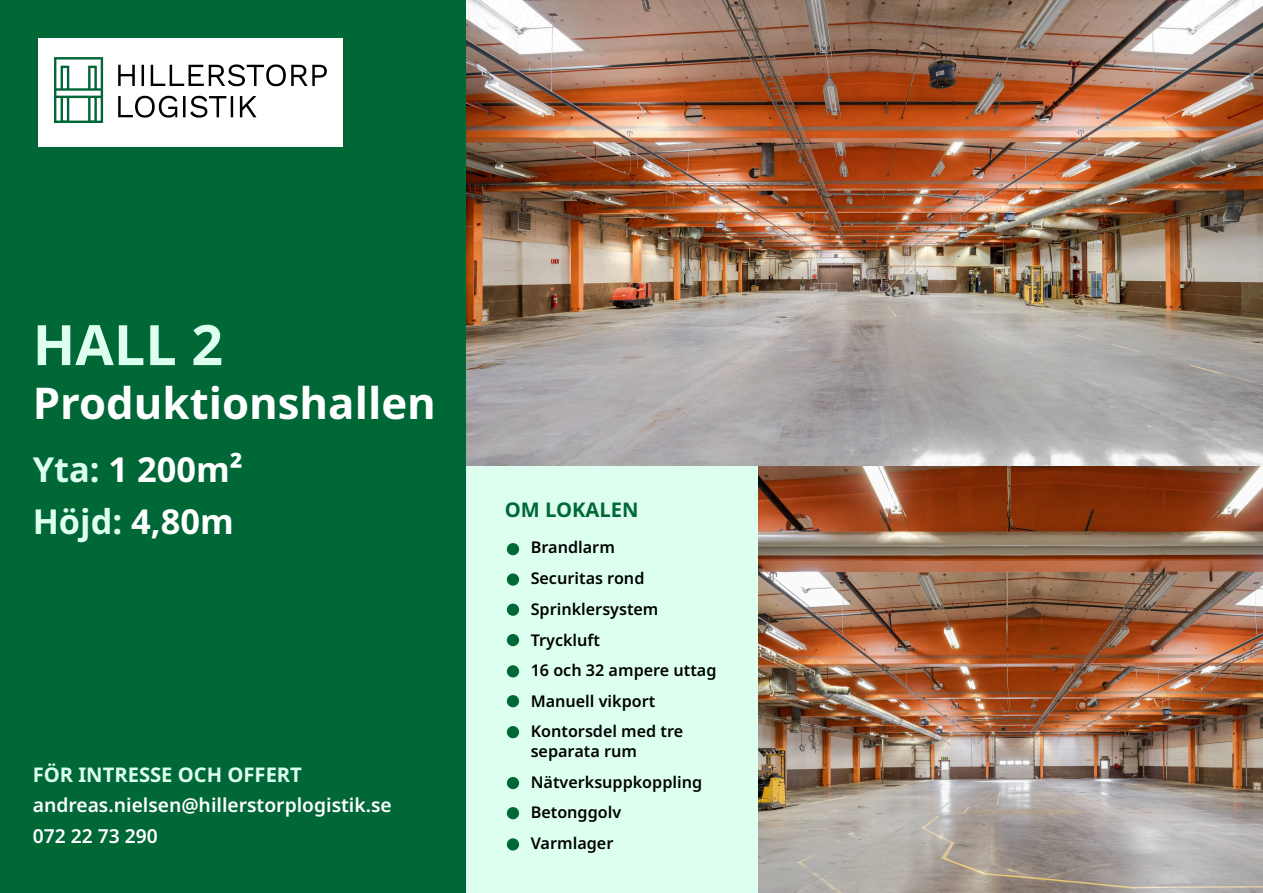
<style>
.page{position:relative;width:1263px;height:893px;background:#006837}
.page>*{position:absolute;margin:0;border:0;box-sizing:border-box;transform-origin:0 0}
.t1{font:700 55.65px "Noto Sans";color:#dcffef}
.t2{font:700 43.65px "Noto Sans";color:#fff}
.t3{font:700 34.35px/52.7px "Noto Sans";color:#fff}
.t4{font:700 20.25px "Noto Sans";color:#dcffef}
.t5{font:700 20.25px "Noto Sans";color:#006837}
.t6{font:600 19.2px "Noto Sans";color:#fff}
.t7{font:600 16.2px/30.6px "Noto Sans";color:#000}
.s1{color:#dcffef}
</style>
<div class="page">
<div style="left:467px;top:465px;width:291px;height:428px;background:#dcffef"></div>
<div style="left:507px;top:543px;width:12px;height:12px;background:#006837;border-radius:50%"></div>
<div style="left:507px;top:604px;width:12px;height:12px;background:#006837;border-radius:50%"></div>
<div style="left:507px;top:665px;width:12px;height:12px;background:#006837;border-radius:50%"></div>
<div style="left:507px;top:726px;width:12px;height:12px;background:#006837;border-radius:50%"></div>
<div style="left:507px;top:807px;width:12px;height:12px;background:#006837;border-radius:50%"></div>
<div style="left:507px;top:573px;width:12px;height:13px;background:#006837;border-radius:50%"></div>
<div style="left:507px;top:634px;width:12px;height:12px;background:#006837;border-radius:50%"></div>
<div style="left:507px;top:695px;width:12px;height:12px;background:#006837;border-radius:50%"></div>
<div style="left:507px;top:777px;width:12px;height:12px;background:#006837;border-radius:50%"></div>
<div style="left:507px;top:838px;width:12px;height:12px;background:#006837;border-radius:50%"></div>
<img style="left:758px;top:465px;width:505px;height:428px">
<img style="left:467px;top:0;width:796px;height:465px">
<div style="left:38px;top:38px;width:305px;height:109px;background:#fff"></div>
<img style="left:54px;top:57px;width:272px;height:66px">
<h1 class="t1" style="left:33px;top:306px;width:192px">HALL 2</h1>
<h2 class="t2" style="left:33px;top:372px;width:405px">Produktionshallen</h2>
<h3 class="t3" style="left:33px;top:444px;width:212px"><span class="s1">Yta:</span> 1 200m²<br><span class="s1">Höjd:</span> 4,80m</h3>
<p class="t4" style="left:33px;top:760px;width:271px">FÖR INTRESSE OCH OFFERT</p>
<p class="t6" style="left:33px;top:791px;width:361px">andreas.nielsen@hillerstorplogistik.se</p>
<p class="t6" style="left:33px;top:822px;width:127px">072 22 73 290</p>
<p class="t5" style="left:505px;top:496px;width:135px">OM LOKALEN</p>
<p class="t7" style="left:531px;top:532px;width:187px">Brandlarm<br>Securitas rond<br>Sprinklersystem<br>Tryckluft<br>16 och 32 ampere uttag<br>Manuell vikport<br>Kontorsdel med tre</p>
<p class="t7" style="left:531px;top:736px;width:173px">separata rum<br>Nätverksuppkoppling<br>Betonggolv<br>Varmlager</p>
</div>
